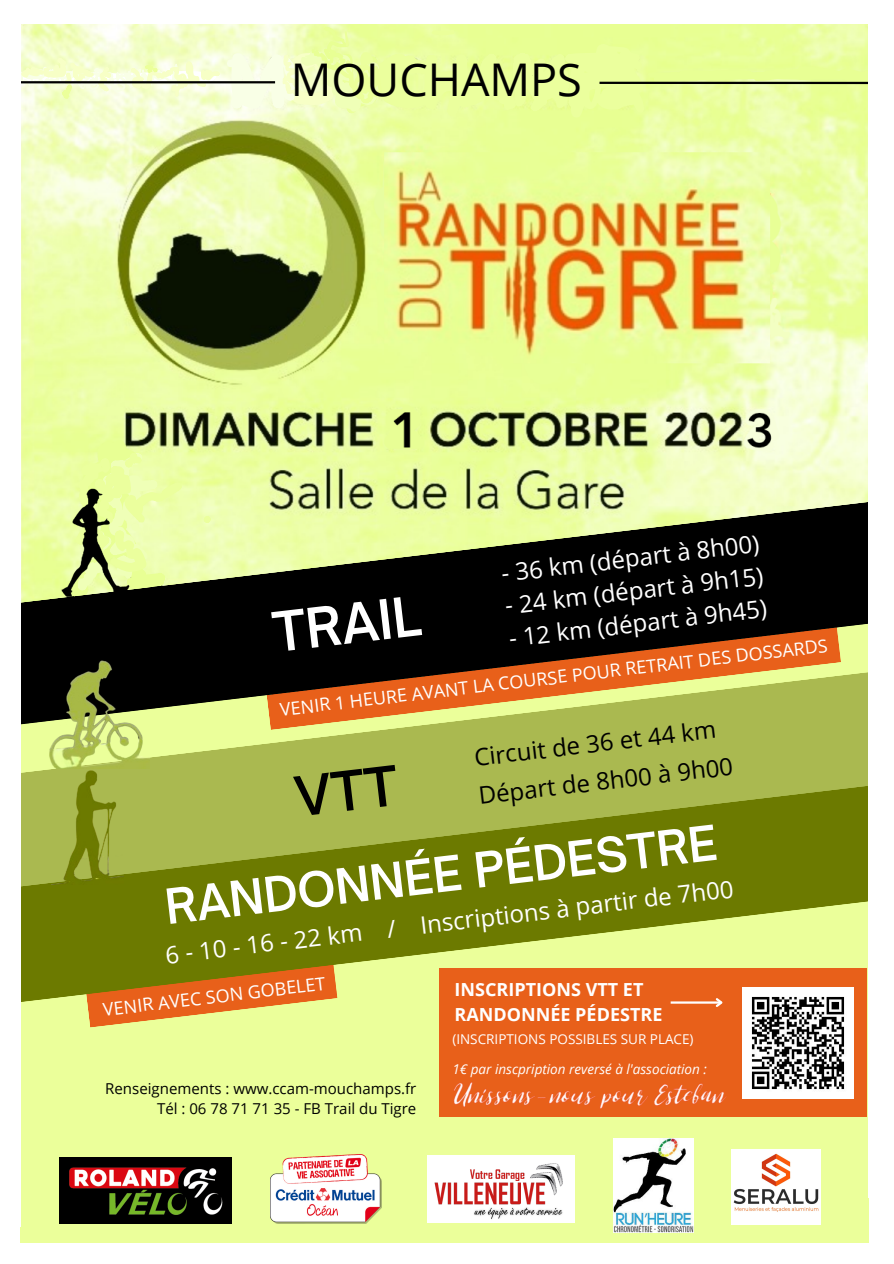
<style>
.page{position:relative;width:894px;height:1264px;background:#fff}
.page>*{position:absolute;margin:0;border:0;box-sizing:border-box;transform-origin:0 0}
.t1{font:600 52.5px "Open Sauce One";color:#fff}
.t2{font:600 46.5px "Open Sauce One";color:#fff}
.t3{font:45px "Open Sans";color:#000}
.t4{font:24px "Open Sans";color:#fff}
.t5{font:24px "Open Sans";color:#000}
.t6{font:18px "Open Sans";color:#fff}
.t7{font:700 18px "Open Sans";color:#fff}
.t8{font:15px "Open Sans";color:#000}
.t9{font:italic 13.5px "Open Sans";color:#fff}
.t10{font:13.5px "Open Sans";color:#fff}
</style>
<div class="page">
<img style="left:21px;top:25px;width:847px;height:476px">
<div style="left:20px;top:840px;width:848px;height:402px;background:#ebff9a"></div>
<svg style="left:87px;top:1002px;width:215px;height:25px"></svg>
<svg style="left:21px;top:725px;width:847px;height:59px;background:#b2c159"></svg>
<svg style="left:20px;top:784px;width:848px;height:218px;background:#8f9928"></svg>
<svg style="left:21px;top:501px;width:847px;height:224px;background:#615631"></svg>
<img style="left:43px;top:658px;width:106px;height:110px">
<img style="left:51px;top:769px;width:72px;height:115px">
<svg style="left:204px;top:516px;width:7px;height:7px"></svg>
<svg style="left:65px;top:443px;width:117px;height:155px;background:#ddee9c"></svg>
<div style="left:439px;top:968px;width:428px;height:65px;background:#e8601a"></div>
<hr style="left:670px;top:1001px;width:51px;height:2px;background:#fff">
<svg style="left:713px;top:998px;width:10px;height:9px"></svg>
<img style="left:59px;top:1157px;width:173px;height:66px">
<img style="left:271px;top:1154px;width:110px;height:69px">
<div style="left:427px;top:1154px;width:147px;height:68px;background:#fff"></div>
<img style="left:434px;top:1154px;width:141px;height:68px">
<img style="left:613px;top:1138px;width:80px;height:94px">
<img style="left:731px;top:1149px;width:89px;height:75px">
<svg style="left:227px;top:27px;width:416px;height:89px;background:#ecfea8"></svg>
<svg style="left:650px;top:66px;width:218px;height:16px;background:#e4fb93"></svg>
<svg style="left:21px;top:58px;width:199px;height:41px;background:#f3fbd1"></svg>
<hr style="left:17px;top:81px;width:258px;height:2px;background:#000">
<hr style="left:599px;top:82px;width:271px;height:2px;background:#000">
<img style="left:57px;top:483px;width:78px;height:119px">
<div style="left:439px;top:1032px;width:428px;height:84px;background:#e8601a"></div>
<img style="left:742px;top:987px;width:111px;height:111px">
<img style="left:453px;top:1082px;width:274px;height:27px">
<div style="left:293px;top:764px;width:106px;height:52px;background:#aab950"></div>
<p class="t3" style="left:291px;top:48px;width:292px">MOUCHAMPS</p>
<p class="t4" style="left:499px;top:557px;width:261px;rotate:-7deg">- 36 km (départ à 8h00)</p>
<p class="t4" style="left:503px;top:589px;width:261px;rotate:-7deg">- 24 km (départ à 9h15)</p>
<p class="t1" style="left:269px;top:600px;width:150px;rotate:-7deg">TRAIL</p>
<p class="t4" style="left:507px;top:622px;width:261px;rotate:-7deg">- 12 km (départ à 9h45)</p>
<p class="t6" style="left:279px;top:698px;width:552px;rotate:-7deg">VENIR 1 HEURE AVANT LA COURSE POUR RETRAIT DES DOSSARDS</p>
<p class="t5" style="left:472px;top:741px;width:244px;rotate:-7deg">Circuit de 36 et 44 km</p>
<p class="t5" style="left:476px;top:779px;width:257px;rotate:-7deg">Départ de 8h00 à 9h00</p>
<p class="t2" style="left:162px;top:879px;width:556px;rotate:-7deg">RANDONNÉE PÉDESTRE</p>
<p class="t4" style="left:163px;top:939px;width:573px;rotate:-7deg">6 - 10 - 16 - 22 km / Inscriptions à partir de 7h00</p>
<p class="t6" style="left:102px;top:997px;width:225px;rotate:-7deg">VENIR AVEC SON GOBELET</p>
<p class="t8" style="left:105px;top:1077px;width:312px">Renseignements : www.ccam-mouchamps.fr</p>
<p class="t8" style="left:157px;top:1098px;width:261px">Tél : 06 78 71 71 35 - FB Trail du Tigre</p>
<p class="t7" style="left:454px;top:976px;width:190px">INSCRIPTIONS VTT ET</p>
<p class="t7" style="left:454px;top:1001px;width:209px">RANDONNÉE PÉDESTRE</p>
<p class="t10" style="left:452px;top:1029px;width:243px">(INSCRIPTIONS POSSIBLES SUR PLACE)</p>
<p class="t9" style="left:452px;top:1059px;width:256px">1€ par inscpription reversé à l'association :</p>
</div>
